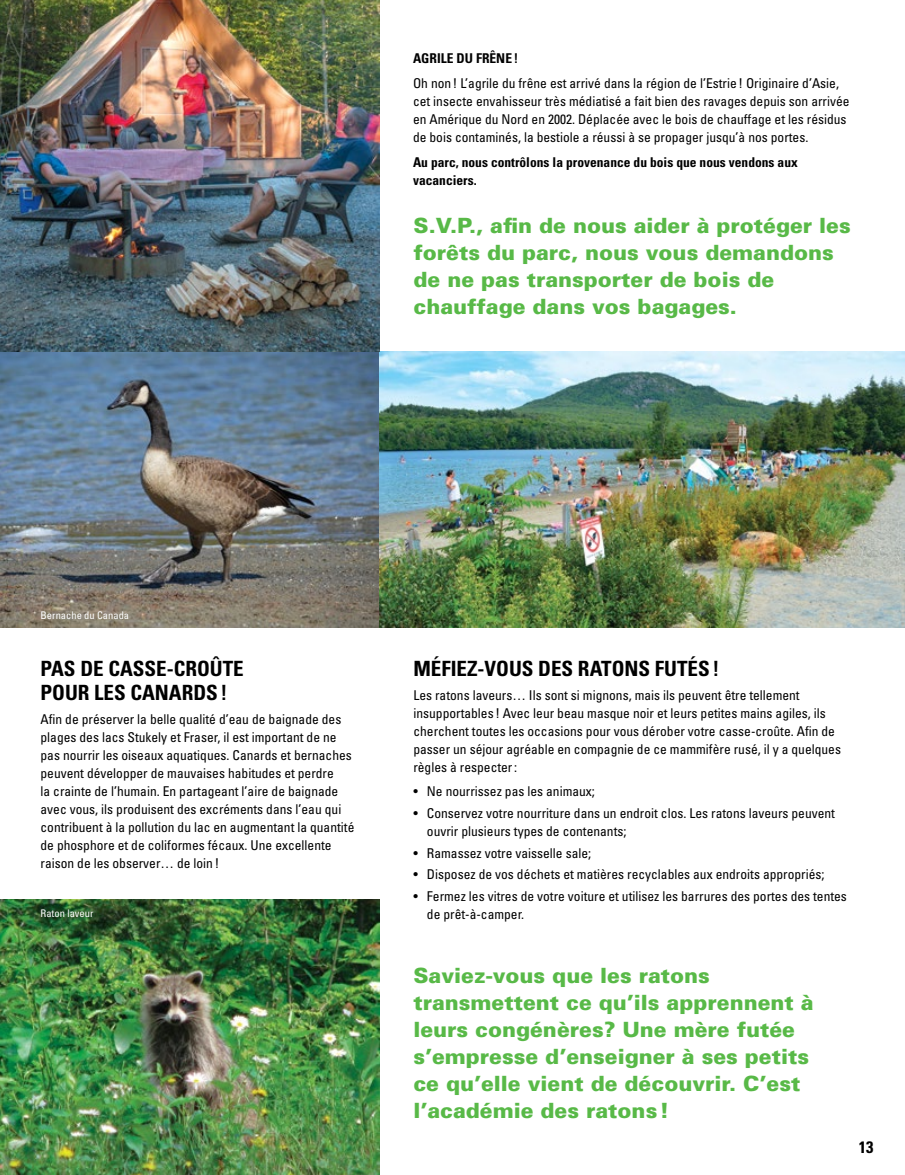
<style>
.page{position:relative;width:905px;height:1175px;background:#fff}
.page>*{position:absolute;margin:0;border:0;box-sizing:border-box;transform-origin:0 0}
.t1{font:900 21px/27px "Univers";color:#58b947}
.t2{font:700 condensed 21px/24px "Univers";color:#000}
.t3{font:700 condensed 16.5px "Univers";color:#000}
.t4{font:condensed 13.5px/18px "Univers";color:#000}
.t5{font:700 condensed 13.5px/18px "Univers";color:#000}
.t6{font:condensed 10.5px "Univers";color:#fff}
</style>
<div class="page">
<img style="left:0;top:899px;width:379px;height:275px">
<img style="left:0;top:351px;width:904px;height:277px">
<img style="left:0;top:0;width:379px;height:351px">
<p class="t5" style="left:413px;top:49px;width:107px">AGRILE DU FRÊNE!</p>
<p class="t4" style="left:413px;top:74px;width:438px">Oh non! L’agrile du frêne est arrivé dans la région de l’Estrie! Originaire d’Asie, cet insecte envahisseur très médiatisé a fait bien des ravages depuis son arrivée en Amérique du Nord en 2002. Déplacée avec le bois de chauffage et les résidus de bois contaminés, la bestiole a réussi à se propager jusqu’à nos portes.</p>
<p class="t5" style="left:413px;top:153px;width:386px">Au parc, nous contrôlons la provenance du bois que nous vendons aux vacanciers.</p>
<h1 class="t1" style="left:413px;top:211px;width:439px">S.V.P., afin de nous aider à protéger les forêts du parc, nous vous demandons de ne pas transporter de bois de chauffage dans vos bagages.</h1>
<p class="t6" style="left:40px;top:608px;width:90px">Bernache du Canada</p>
<h1 class="t2" style="left:40px;top:656px;width:205px">PAS DE CASSE-CROÛTE<br>POUR LES CANARDS!</h1>
<p class="t4" style="left:40px;top:709px;width:315px">Afin de préserver la belle qualité d’eau de baignade des plages des lacs Stukely et Fraser, il est important de ne pas nourrir les oiseaux aquatiques. Canards et bernaches peuvent développer de mauvaises habitudes et perdre<br>la crainte de l’humain. En partageant l’aire de baignade avec vous, ils produisent des excréments dans l’eau qui contribuent à la pollution du lac en augmentant la quantité de phosphore et de coliformes fécaux. Une excellente raison de les observer… de loin!</p>
<p class="t6" style="left:40px;top:906px;width:55px">Raton laveur</p>
<h1 class="t2" style="left:413px;top:656px;width:307px">MÉFIEZ-VOUS DES RATONS FUTÉS!</h1>
<p class="t4" style="left:413px;top:685px;width:429px">Les ratons laveurs… Ils sont si mignons, mais ils peuvent être tellement insupportables ! Avec leur beau masque noir et leurs petites mains agiles, ils cherchent toutes les occasions pour vous dérober votre casse-croûte. Afin de passer un séjour agréable en compagnie de ce mammifère rusé, il y a quelques règles à respecter:</p>
<p class="t4" style="left:413px;top:782px;width:183px">• Ne nourrissez pas les animaux;</p>
<p class="t4" style="left:427px;top:804px;width:409px;text-indent:-14px">• Conservez votre nourriture dans un endroit clos. Les ratons laveurs peuvent ouvrir plusieurs types de contenants;</p>
<p class="t4" style="left:413px;top:843px;width:179px">• Ramassez votre vaisselle sale;</p>
<p class="t4" style="left:413px;top:865px;width:412px">• Disposez de vos déchets et matières recyclables aux endroits appropriés;</p>
<p class="t4" style="left:427px;top:886px;width:421px;text-indent:-14px">• Fermez les vitres de votre voiture et utilisez les barrures des portes des tentes de prêt-à-camper.</p>
<h1 class="t1" style="left:413px;top:961px;width:402px">Saviez-vous que les ratons transmettent ce qu’ils apprennent à leurs congénères? Une mère futée s’empresse d’enseigner à ses petits ce qu’elle vient de découvrir. C’est l’académie des ratons!</h1>
<p class="t3" style="left:858px;top:1136px;width:16px">13</p>
</div>
